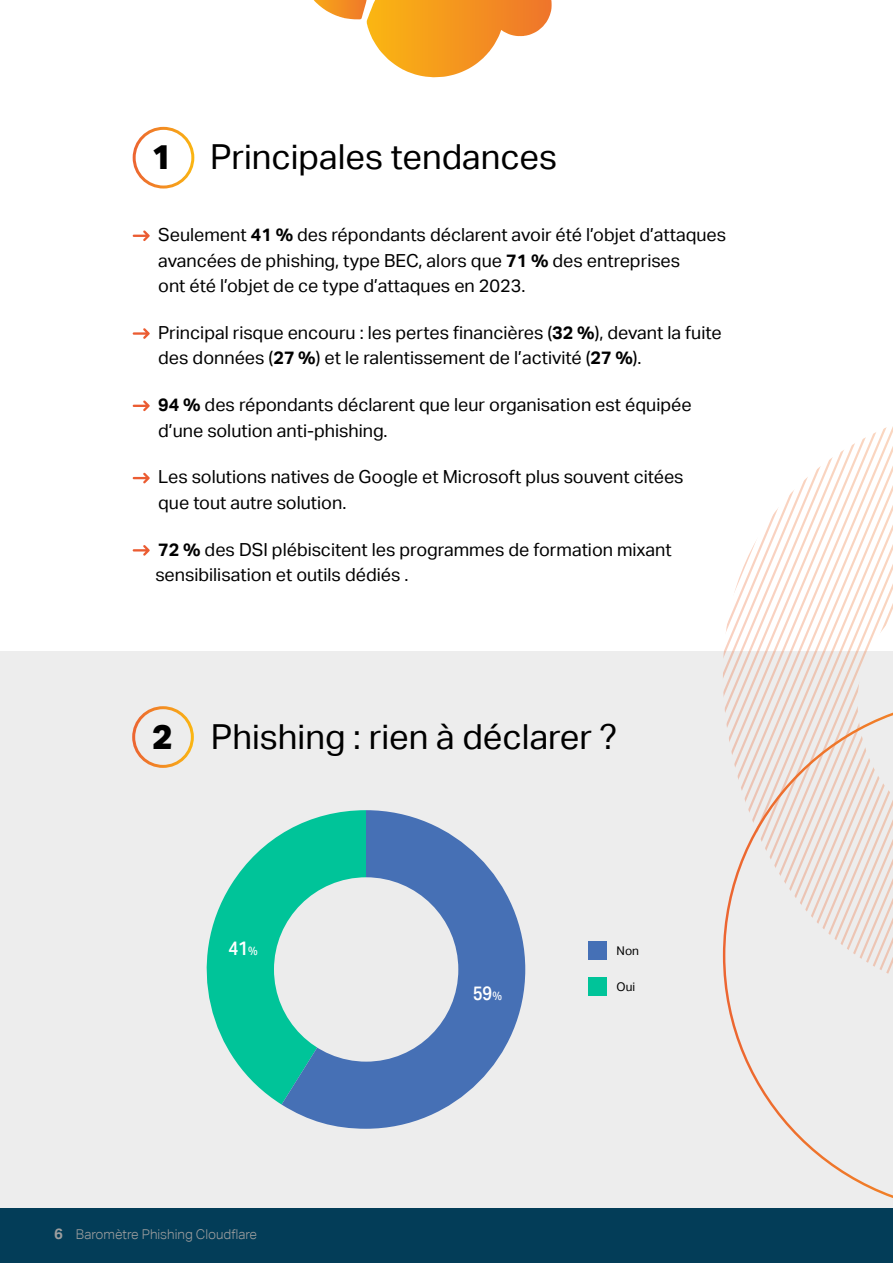
<style>
.page{position:relative;width:893px;height:1263px;background:#fff}
.page>*{position:absolute;margin:0;border:0;box-sizing:border-box;transform-origin:0 0}
.t1{font:34.5px "Aktiv Grotesk";color:#000}
.t2{font:500 19.5px "Aktiv Grotesk Cd";color:#fff}
.t3{font:18px/25.5px "Aktiv Grotesk";color:#000}
.t4{font:300 13.5px "Aktiv Grotesk Corp";color:#9f9f9f}
.t5{font:12px "Aktiv Grotesk";color:#000}
.s1{font-weight:800}
.s2{font-weight:700}
.s3{font-weight:400;font-size:12px}
.s4{font-weight:700;font-size:15px}
</style>
<div class="page">
<svg style="left:316px;top:0;width:198px;height:77px"></svg>
<div style="left:0;top:652px;width:893px;height:611px;background:#ededed"></div>
<div style="left:0;top:1209px;width:893px;height:54px;background:#033d58"></div>
<svg style="left:133px;top:230px;width:17px;height:11px"></svg>
<svg style="left:133px;top:328px;width:17px;height:11px"></svg>
<svg style="left:133px;top:400px;width:17px;height:11px"></svg>
<svg style="left:133px;top:473px;width:17px;height:10px"></svg>
<svg style="left:133px;top:545px;width:17px;height:11px"></svg>
<svg style="left:206px;top:833px;width:76px;height:271px;fill:#00c499"></svg>
<svg style="left:282px;top:810px;width:243px;height:319px;fill:#4670b5"></svg>
<div style="left:274px;top:877px;width:184px;height:184px;background:#ececec;border-radius:50%"></div>
<div style="left:589px;top:941px;width:18px;height:18px;background:#4570b6"></div>
<div style="left:589px;top:978px;width:18px;height:18px;background:#00c499"></div>
<div style="left:133px;top:127px;width:61px;height:62px;border:3px solid #fff;border-radius:50%"></div>
<div style="left:132px;top:706px;width:62px;height:62px;border:3px solid #fff;border-radius:50%"></div>
<svg style="left:699px;top:426px;width:194px;height:534px"></svg>
<svg style="left:723px;top:697px;width:170px;height:512px"></svg>
<h1 class="t1" style="left:151px;top:137px;width:407px"><span class="s1">1</span> Principales tendances</h1>
<p class="t3" style="left:158px;top:222px;width:569px">Seulement <span class="s2">41 %</span> des répondants déclarent avoir été l’objet d’attaques avancées de phishing, type BEC, alors que <span class="s2">71 %</span> des entreprises<br>ont été l’objet de ce type d’attaques en 2023.</p>
<p class="t3" style="left:158px;top:320px;width:565px">Principal risque encouru : les pertes financières (<span class="s2">32 %</span>), devant la fuite des données (<span class="s2">27 %</span>) et le ralentissement de l’activité (<span class="s2">27 %</span>).</p>
<p class="t3" style="left:158px;top:392px;width:535px"><span class="s2">94 %</span> des répondants déclarent que leur organisation est équipée d’une solution anti-phishing.</p>
<p class="t3" style="left:158px;top:464px;width:527px">Les solutions natives de Google et Microsoft plus souvent citées que tout autre solution.</p>
<p class="t3" style="left:155px;top:537px;width:518px"><span class="s2">72 %</span> des DSI plébiscitent les programmes de formation mixant sensibilisation et outils dédiés .</p>
<h1 class="t1" style="left:152px;top:717px;width:467px"><span class="s1">2</span> Phishing : rien à déclarer ?</h1>
<p class="t2" style="left:229px;top:937px;width:31px">41<span class="s3">%</span></p>
<p class="t5" style="left:617px;top:944px;width:24px">Non</p>
<p class="t5" style="left:617px;top:980px;width:20px">Oui</p>
<p class="t2" style="left:473px;top:981px;width:31px">59<span class="s3">%</span></p>
<p class="t4" style="left:54px;top:1226px;width:205px"><span class="s4">6</span> Baromètre Phishing Cloudflare</p>
</div>
